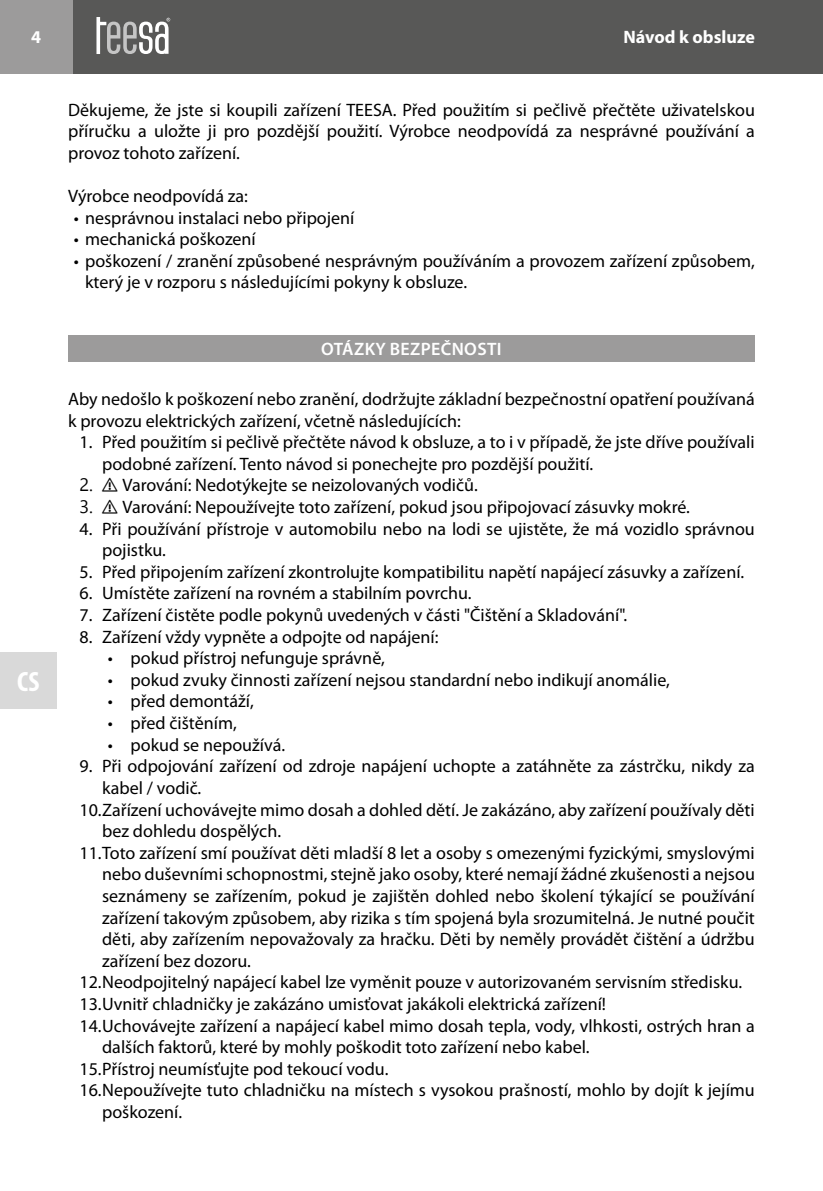
<style>
.page{position:relative;width:823px;height:1191px;background:#fff}
.page>*{position:absolute;margin:0;border:0;box-sizing:border-box;transform-origin:0 0}
.t1{font:700 condensed 28px "Myriad Pro";color:#fff}
.t2{font:18px/21.6px "Myriad Pro";color:#000}
.t3{font:600 18px "Myriad Pro";letter-spacing:.02em;color:#fff}
.t4{font:700 18px "Myriad Pro";color:#fff}
</style>
<div class="page">
<div style="left:0;top:0;width:74px;height:74px;background:#9c9b9b"></div>
<div style="left:74px;top:0;width:748px;height:74px;background:#585857"></div>
<svg style="left:96px;top:17px;width:74px;height:37px"></svg>
<div style="left:0;top:652px;width:57px;height:57px;background:#d9d9d9"></div>
<div style="left:68px;top:335px;width:686px;height:27px;background:#9c9b9b"></div>
<p class="t4" style="left:31px;top:25px;width:11px">4</p>
<p class="t4" style="left:623px;top:25px;width:133px">Návod k obsluze</p>
<h1 class="t1" style="left:17px;top:664px;width:24px">CS</h1>
<p class="t2" style="left:68px;top:98px;width:688px;text-align:justify">Děkujeme, že jste si koupili zařízení TEESA. Před použitím si pečlivě přečtěte uživatelskou příručku a uložte ji pro pozdější použití. Výrobce neodpovídá za nesprávné používání a provoz tohoto zařízení.</p>
<p class="t2" style="left:68px;top:185px;width:181px">Výrobce neodpovídá za:</p>
<p class="t2" style="left:74px;top:206px;width:282px">• nesprávnou instalaci nebo připojení</p>
<p class="t2" style="left:74px;top:228px;width:183px">• mechanická poškození</p>
<p class="t2" style="left:85px;top:250px;width:671px;text-indent:-11px">• poškození / zranění způsobené nesprávným používáním a provozem zařízení způsobem, který je v rozporu s následujícími pokyny k obsluze.</p>
<p class="t3" style="left:321px;top:337px;width:182px">OTÁZKY BEZPEČNOSTI</p>
<p class="t2" style="left:68px;top:388px;width:687px">Aby nedošlo k poškození nebo zranění, dodržujte základní bezpečnostní opatření používaná k provozu elektrických zařízení, včetně následujících:</p>
<p class="t2" style="left:102px;top:431px;width:653px;text-indent:-23px">1. Před použitím si pečlivě přečtěte návod k obsluze, a to i v případě, že jste dříve používali podobné zařízení. Tento návod si ponechejte pro pozdější použití.<br>⚠ Varování: Nedotýkejte se neizolovaných vodičů.</p>
<p class="t2" style="left:79px;top:496px;width:611px">✓ ⚠ Varování: Nepoužívejte toto zařízení, pokud jsou připojovací zásuvky mokré.</p>
<p class="t2" style="left:102px;top:517px;width:653px;text-indent:-23px">4. Při používání přístroje v automobilu nebo na lodi se ujistěte, že má vozidlo správnou pojistku.</p>
<p class="t2" style="left:79px;top:560px;width:666px">5. Před připojením zařízení zkontrolujte kompatibilitu napětí napájecí zásuvky a zařízení.</p>
<p class="t2" style="left:79px;top:582px;width:393px">6. Umístěte zařízení na rovném a stabilním povrchu.</p>
<p class="t2" style="left:79px;top:604px;width:549px">7. Zařízení čistěte podle pokynů uvedených v části "Čištění a Skladování".</p>
<p class="t2" style="left:79px;top:625px;width:360px">8. Zařízení vždy vypněte a odpojte od napájení:</p>
<p class="t2" style="left:108px;top:647px;width:278px">• pokud přístroj nefunguje správně,</p>
<p class="t2" style="left:108px;top:668px;width:563px">• pokud zvuky činnosti zařízení nejsou standardní nebo indikují anomálie,</p>
<p class="t2" style="left:108px;top:690px;width:147px">• před demontáží,</p>
<p class="t2" style="left:108px;top:712px;width:130px">• před čištěním,</p>
<p class="t2" style="left:108px;top:733px;width:179px">• pokud se nepoužívá.</p>
<p class="t2" style="left:79px;top:755px;width:676px">9. Při odpojování zařízení od zdroje napájení uchopte a zatáhněte za zástrčku, nikdy za</p>
<p class="t2" style="left:102px;top:776px;width:101px">kabel / vodič.</p>
<p class="t2" style="left:79px;top:798px;width:676px">10.Zařízení uchovávejte mimo dosah a dohled dětí. Je zakázáno, aby zařízení používaly děti</p>
<p class="t2" style="left:102px;top:820px;width:180px">bez dohledu dospělých.</p>
<p class="t2" style="left:79px;top:841px;width:676px">11.Toto zařízení smí používat děti mladší 8 let a osoby s omezenými fyzickými, smyslovými</p>
<p class="t2" style="left:102px;top:863px;width:654px">nebo duševními schopnostmi, stejně jako osoby, které nemají žádné zkušenosti a nejsou</p>
<p class="t2" style="left:102px;top:884px;width:653px">seznámeny se zařízením, pokud je zajištěn dohled nebo školení týkající se používání</p>
<p class="t2" style="left:102px;top:906px;width:653px">zařízení takovým způsobem, aby rizika s tím spojená byla srozumitelná. Je nutné poučit</p>
<p class="t2" style="left:102px;top:928px;width:653px">děti, aby zařízením nepovažovaly za hračku. Děti by neměly provádět čištění a údržbu</p>
<p class="t2" style="left:102px;top:949px;width:150px">zařízení bez dozoru.</p>
<p class="t2" style="left:79px;top:971px;width:663px">12.Neodpojitelný napájecí kabel lze vyměnit pouze v autorizovaném servisním středisku.</p>
<p class="t2" style="left:79px;top:992px;width:527px">13.Uvnitř chladničky je zakázáno umisťovat jakákoli elektrická zařízení!</p>
<p class="t2" style="left:79px;top:1014px;width:676px">14.Uchovávejte zařízení a napájecí kabel mimo dosah tepla, vody, vlhkosti, ostrých hran a</p>
<p class="t2" style="left:102px;top:1036px;width:488px">dalších faktorů, které by mohly poškodit toto zařízení nebo kabel.</p>
<p class="t2" style="left:79px;top:1057px;width:310px">15.Přístroj neumísťujte pod tekoucí vodu.</p>
<p class="t2" style="left:79px;top:1079px;width:676px">16.Nepoužívejte tuto chladničku na místech s vysokou prašností, mohlo by dojít k jejímu</p>
<p class="t2" style="left:102px;top:1100px;width:81px">poškození.</p>
</div>
